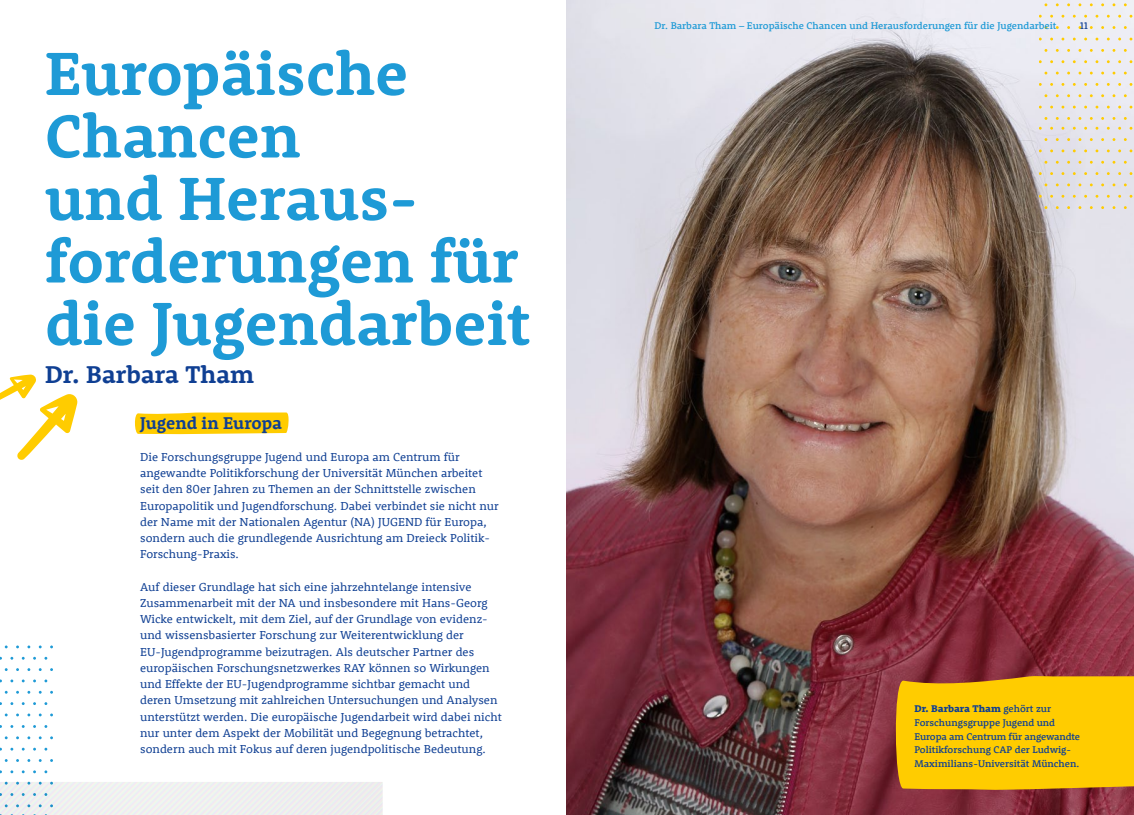
<style>
.page{position:relative;width:1134px;height:815px;background:#fff}
.page>*{position:absolute;margin:0;border:0;box-sizing:border-box;transform-origin:0 0}
.t1{font:700 62.5px/62.5px "Rooney";color:#1e9ad6}
.t2{font:700 25px "Rooney";color:#0f3f93}
.t3{font:700 17.5px "Rooney";color:#0f3f93}
.t4{font:11.88px/16.2px "Rooney";color:#0f3f93}
.t5{font:500 10px/13.8px "Rooney";color:#0f3f93}
.t6{font:500 10px "Rooney";color:#1e9ad6}
.s1{font-weight:800}
</style>
<div class="page">
<svg style="left:135px;top:412px;width:154px;height:22px;background:#ffcf10"></svg>
<img style="left:567px;top:0;width:567px;height:815px">
<img style="left:0;top:782px;width:383px;height:33px">
<svg style="left:892px;top:676px;width:242px;height:114px;background:#f7c203"></svg>
<svg style="left:0;top:375px;width:77px;height:85px"></svg>
<h1 class="t1" style="left:45px;top:40px;width:486px">Europäische<br>Chancen<br>und Heraus&shy;forderungen für die Jugendarbeit</h1>
<h2 class="t2" style="left:45px;top:357px;width:211px">Dr. Barbara Tham</h2>
<h3 class="t3" style="left:140px;top:411px;width:143px">Jugend in Europa</h3>
<p class="t4" style="left:140px;top:448px;width:360px">Die Forschungsgruppe Jugend und Europa am Centrum für angewandte Politikforschung der Universität München arbeitet seit den 80er Jahren zu Themen an der Schnittstelle zwischen Europapolitik und Jugendforschung. Dabei verbindet sie nicht nur der Name mit der Nationalen Agentur (NA) JUGEND für Europa, sondern auch die grundlegende Ausrichtung am Dreieck Politik-Forschung-Praxis.</p>
<p class="t4" style="left:140px;top:578px;width:363px">Auf dieser Grundlage hat sich eine jahrzehntelange intensive Zusammenarbeit mit der NA und insbesondere mit Hans-Georg Wicke entwickelt, mit dem Ziel, auf der Grundlage von evidenz&shy;und wissensbasierter Forschung zur Weiterentwicklung der EU-Jugendprogramme beizutragen. Als deutscher Partner des europäischen Forschungsnetzwerkes RAY können so Wirkungen und Effekte der EU-Jugendprogramme sichtbar gemacht und deren Umsetzung mit zahlreichen Untersuchungen und Analysen unterstützt werden. Die europäische Jugendarbeit wird dabei nicht nur unter dem Aspekt der Mobilität und Begegnung betrachtet, sondern auch mit Fokus auf deren jugendpolitische Bedeutung.</p>
<p class="t6" style="left:654px;top:19px;width:403px">Dr. Barbara Tham – Europäische Chancen und Herausforderungen für die Jugendarbeit</p>
<p class="t5" style="left:1080px;top:18px;width:9px">11</p>
<p class="t5" style="left:914px;top:702px;width:167px"><span class="s1">Dr. Barbara Tham</span> gehört zur<br>Forschungsgruppe Jugend und<br>Europa am Centrum für angewandte<br>Politikforschung CAP der Ludwig-<br>Maximilians-Universität München.</p>
</div>
